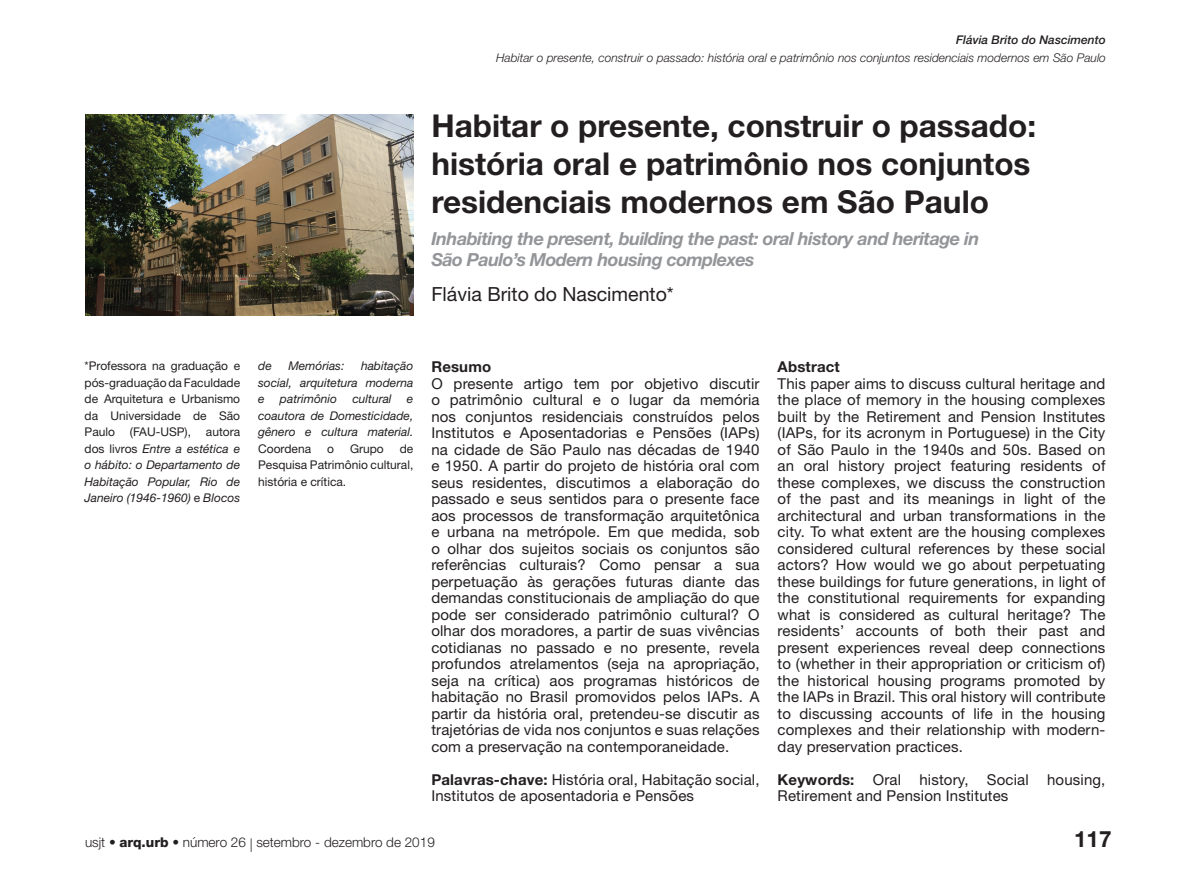
<style>
.page{position:relative;width:1191px;height:893px;background:#fff}
.page>*{position:absolute;margin:0;border:0;box-sizing:border-box;transform-origin:0 0}
.t1{font:700 31.5px/37.8px "Helvetica Neue LT Std";color:#231f20}
.t2{font:700 22.5px "Helvetica Neue LT Std";color:#231f20}
.t3{font:19.5px "Helvetica Neue LT Std";color:#231f20}
.t4{font:italic 700 18px/21.6px "Helvetica Neue LT Std";letter-spacing:-.03em;color:#939598}
.t5{font:15px/16.5px "Helvetica Neue LT Std";letter-spacing:.01em;color:#231f20;text-align:justify}
.t6{font:700 15px "Helvetica Neue LT Std";letter-spacing:.01em;color:#231f20}
.t7{font:300 13.5px "Helvetica Neue LT Std";color:#231f20}
.t8{font:12px/16.5px "Helvetica Neue LT Std";color:#231f20;text-align:justify}
.t9{font:italic 12px/16.5px "Helvetica Neue LT Std";color:#231f20;text-align:justify}
.t10{font:italic 300 12px "Helvetica Neue LT Std";color:#231f20}
.t11{font:italic 500 12px "Helvetica Neue LT Std";color:#231f20}
.s1{font-style:italic}
.s2{font-weight:700}
.s3{font-weight:800}
</style>
<div class="page">
<img style="left:85px;top:115px;width:328px;height:200px">
<p class="t11" style="left:956px;top:33px;width:151px">Flávia Brito do Nascimento</p>
<p class="t10" style="left:496px;top:51px;width:611px">Habitar o presente, construir o passado: história oral e patrimônio nos conjuntos residenciais modernos em São Paulo</p>
<h1 class="t1" style="left:431px;top:106px;width:606px">Habitar o presente, construir o passado: história oral e patrimônio nos conjuntos residenciais modernos em São Paulo</h1>
<p class="t4" style="left:431px;top:227px;width:549px">Inhabiting the present, building the past: oral history and heritage in<br>São Paulo’s Modern housing complexes</p>
<h3 class="t3" style="left:431px;top:282px;width:244px">Flávia Brito do Nascimento*</h3>
<p class="t9" style="left:258px;top:357px;width:15px">de</p>
<p class="t9" style="left:288px;top:357px;width:57px">Memórias:</p>
<p class="t8" style="left:85px;top:357px;width:157px">*Professora na graduação e pós-graduação da Faculdade de Arquitetura e Urbanismo da Universidade de São Paulo (FAU-USP), autora dos livros <span class="s1">Entre a estética e o hábito: o Departamento de Habitação Popular, Rio de Janeiro (1946-1960)</span> e <span class="s1">Blocos</span></p>
<p class="t6" style="left:431px;top:358px;width:61px">Resumo</p>
<p class="t9" style="left:258px;top:357px;width:157px;text-indent:103px">habitação social, arquitetura moderna e</p>
<p class="t5" style="left:431px;top:375px;width:330px">O presente artigo tem por objetivo discutir o patrimônio cultural e o lugar da memória nos conjuntos residenciais construídos pelos Institutos e Aposentadorias e Pensões (IAPs) na cidade de São Paulo nas décadas de 1940 e 1950. A partir do projeto de história oral com seus residentes, discutimos a elaboração do passado e seus sentidos para o presente face aos processos de transformação arquitetônica e urbana na metrópole. Em que medida, sob o olhar dos sujeitos sociais os conjuntos são referências culturais? Como pensar a sua perpetuação às gerações futuras diante das demandas constitucionais de ampliação do que pode ser considerado patrimônio cultural? O olhar dos moradores, a partir de suas vivências cotidianas no passado e no presente, revela profundos atrelamentos (seja na apropriação, seja na crítica) aos programas históricos de habitação no Brasil promovidos pelos IAPs. A partir da história oral, pretendeu-se discutir as trajetórias de vida nos conjuntos e suas relações com a preservação na contemporaneidade.</p>
<p class="t5" style="left:431px;top:771px;width:330px"><span class="s2">Palavras-chave:</span> História oral, Habitação social,<br>Institutos de aposentadoria e Pensões</p>
<p class="t9" style="left:280px;top:390px;width:59px">patrimônio</p>
<p class="t9" style="left:352px;top:390px;width:41px">cultural</p>
<p class="t9" style="left:258px;top:390px;width:157px;text-indent:149px">e coautora de Domesticidade, gênero e cultura material.</p>
<p class="t8" style="left:258px;top:440px;width:54px">Coordena</p>
<p class="t8" style="left:327px;top:440px;width:8px">o</p>
<p class="t8" style="left:350px;top:440px;width:35px">Grupo</p>
<p class="t8" style="left:258px;top:440px;width:157px;text-indent:142px">de Pesquisa Patrimônio cultural, história e crítica.</p>
<p class="t6" style="left:777px;top:358px;width:64px">Abstract</p>
<p class="t5" style="left:777px;top:375px;width:329px">This paper aims to discuss cultural heritage and the place of memory in the housing complexes built by the Retirement and Pension Institutes (IAPs, for its acronym in Portuguese) in the City of São Paulo in the 1940s and 50s. Based on an oral history project featuring residents of these complexes, we discuss the construction of the past and its meanings in light of the architectural and urban transformations in the city. To what extent are the housing complexes considered cultural references by these social actors? How would we go about perpetuating these buildings for future generations, in light of the constitutional requirements for expanding what is considered as cultural heritage? The residents’ accounts of both their past and present experiences reveal deep connections to (whether in their appropriation or criticism of) the historical housing programs promoted by the IAPs in Brazil. This oral history will contribute to discussing accounts of life in the housing complexes and their relationship with modern&shy;day preservation practices.</p>
<p class="t5" style="left:777px;top:771px;width:329px"><span class="s2">Keywords:</span> Oral history, Social housing,<br>Retirement and Pension Institutes</p>
<p class="t7" style="left:85px;top:834px;width:351px">usjt • <span class="s3">arq.urb</span> • número 26 | setembro - dezembro de 2019</p>
<h2 class="t2" style="left:1074px;top:825px;width:39px">117</h2>
</div>
